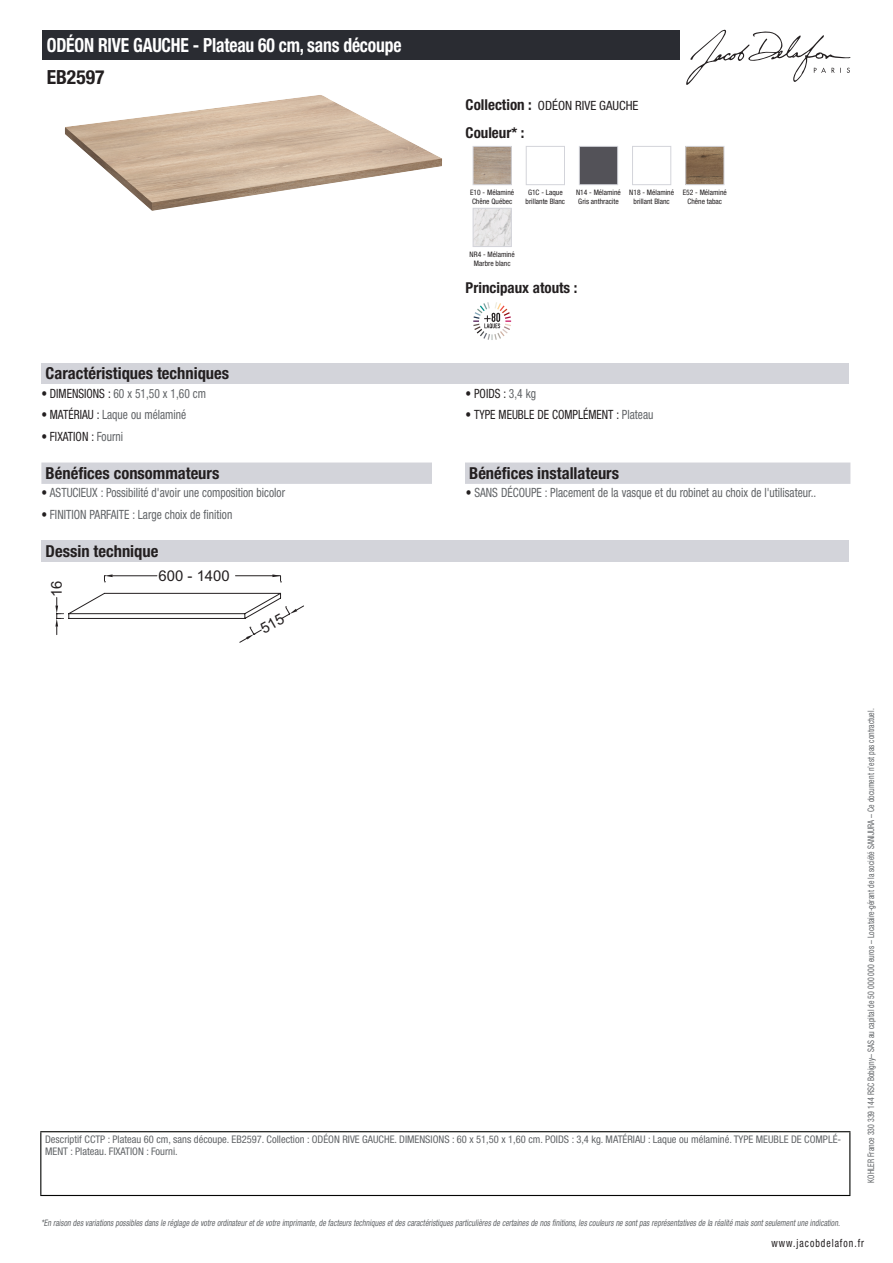
<style>
.page{position:relative;width:893px;height:1263px;background:#fff}
.page>*{position:absolute;margin:0;border:0;box-sizing:border-box;transform-origin:0 0}
.t1{font:700 condensed 19.5px "Helvetica Neue LT Std";letter-spacing:-.01em;color:#fff;scale:.9 1}
.t2{font:700 condensed 19.5px "Helvetica Neue LT Std";color:#231f20}
.t3{font:700 condensed 16.5px "Helvetica Neue LT Std";color:#231f20}
.t4{font:700 condensed 15px "Helvetica Neue LT Std";color:#231f20}
.t5{font:14.85px "Arial";color:#231f20}
.t6{font:condensed 12.75px "Helvetica Neue LT Std";color:#626568;scale:.9 1}
.t7{font:condensed 12.75px "Helvetica Neue LT Std";color:#231f20;scale:.9 1}
.t8{font:condensed 12.75px "Helvetica Neue LT Std";color:#231f20}
.t9{font:condensed 11.25px "Helvetica Neue LT Std";letter-spacing:.1em;color:#231f20;scale:.87 1}
.t10{font:condensed 10.5px/12px "Helvetica Neue LT Std";color:#626568}
.t11{font:italic condensed 9px "Helvetica Neue LT Std";color:#626568;scale:.87 1}
.t12{font:condensed 9px "Helvetica Neue LT Std";color:#626568;scale:.87 1}
.t13{font:condensed 7.5px/9px "Helvetica Neue LT Std";color:#231f20;text-align:center}
.s1{font-weight:700;font-size:15px}
.s2{color:#231f20}
.s3{color:#626568}
</style>
<div class="page">
<svg style="left:686px;top:30px;width:164px;height:55px"></svg>
<img style="left:65px;top:95px;width:377px;height:116px">
<img style="left:475px;top:148px;width:35px;height:35px">
<div style="left:473px;top:146px;width:39px;height:39px;border:1px solid #d3d4da"></div>
<div style="left:526px;top:146px;width:39px;height:39px;border:1px solid #d3d4da"></div>
<img style="left:581px;top:148px;width:35px;height:35px">
<div style="left:579px;top:146px;width:39px;height:39px;border:1px solid #d3d4da"></div>
<div style="left:632px;top:146px;width:39px;height:39px;border:1px solid #d3d4da"></div>
<img style="left:687px;top:148px;width:35px;height:35px">
<div style="left:685px;top:146px;width:39px;height:39px;border:1px solid #d3d4da"></div>
<img style="left:475px;top:210px;width:35px;height:35px">
<div style="left:473px;top:208px;width:39px;height:39px;border:1px solid #d3d4da"></div>
<svg style="left:473px;top:302px;width:38px;height:38px"></svg>
<div style="left:41px;top:363px;width:808px;height:21px;background:#d3d4da"></div>
<div style="left:41px;top:462px;width:809px;height:22px;background:#d3d4da"></div>
<div style="left:432px;top:462px;width:33px;height:22px;background:#fff"></div>
<div style="left:41px;top:540px;width:808px;height:22px;background:#d3d4da"></div>
<hr style="left:235px;top:575px;width:45px;height:1px;background:#231f20">
<hr style="left:113px;top:575px;width:44px;height:1px;background:#231f20">
<svg style="left:272px;top:574px;width:10px;height:9px"></svg>
<svg style="left:104px;top:574px;width:9px;height:8px"></svg>
<div style="left:43px;top:30px;width:637px;height:30px;background:#2a2c32"></div>
<hr style="left:40px;top:1131px;width:810px;height:1px;background:#040503">
<hr style="left:40px;top:1132px;width:1px;height:63px;background:#040503">
<hr style="left:849px;top:1132px;width:1px;height:63px;background:#040503">
<hr style="left:40px;top:1195px;width:810px;height:1px;background:#040503">
<svg style="left:55px;top:592px;width:249px;height:51px"></svg>
<h1 class="t1" style="left:47px;top:33px;width:396px">ODÉON RIVE GAUCHE - Plateau 60 cm, sans découpe</h1>
<h1 class="t2" style="left:47px;top:65px;width:59px">EB2597</h1>
<h3 class="t8" style="left:466px;top:98px;width:174px"><span class="s1">Collection :</span> ODÉON RIVE GAUCHE</h3>
<h3 class="t4" style="left:466px;top:123px;width:60px">Couleur* :</h3>
<p class="t13" style="left:470px;top:187px;width:46px;text-align:left">E10 - Mélaminé<br>Chêne Québec</p>
<p class="t13" style="left:526px;top:187px;width:41px">G1C - Laque brillante Blanc</p>
<p class="t13" style="left:576px;top:187px;width:46px;text-align:left">N14 - Mélaminé<br>Gris anthracite</p>
<p class="t13" style="left:629px;top:187px;width:46px">N18 - Mélaminé brillant Blanc</p>
<p class="t13" style="left:683px;top:187px;width:46px">E52 - Mélaminé<br>Chêne tabac</p>
<p class="t13" style="left:470px;top:249px;width:47px">NR4 - Mélaminé<br>Marbre blanc</p>
<h3 class="t4" style="left:466px;top:279px;width:113px">Principaux atouts :</h3>
<h2 class="t3" style="left:46px;top:364px;width:185px">Caractéristiques techniques</h2>
<h3 class="t6" style="left:41px;top:386px;width:184px"><span class="s2">• DIMENSIONS :</span> 60 x 51,50 x 1,60 cm</h3>
<h3 class="t7" style="left:466px;top:386px;width:80px">• POIDS : <span class="s3">3,4 kg</span></h3>
<h3 class="t6" style="left:41px;top:407px;width:163px"><span class="s2">• MATÉRIAU :</span> Laque ou mélaminé</h3>
<h3 class="t7" style="left:466px;top:407px;width:210px">• TYPE MEUBLE DE COMPLÉMENT : <span class="s3">Plateau</span></h3>
<h3 class="t7" style="left:41px;top:429px;width:92px">• FIXATION : <span class="s3">Fourni</span></h3>
<h2 class="t3" style="left:46px;top:463px;width:175px">Bénéfices consommateurs</h2>
<h2 class="t3" style="left:469px;top:463px;width:151px">Bénéfices installateurs</h2>
<h3 class="t6" style="left:41px;top:485px;width:272px"><span class="s2">•</span> ASTUCIEUX : Possibilité d'avoir une composition bicolor</h3>
<h3 class="t6" style="left:466px;top:485px;width:391px"><span class="s2">•</span> SANS DÉCOUPE : Placement de la vasque et du robinet au choix de l'utilisateur..</h3>
<h3 class="t6" style="left:41px;top:507px;width:214px"><span class="s2">•</span> FINITION PARFAITE : Large choix de finition</h3>
<h2 class="t3" style="left:46px;top:541px;width:114px">Dessin technique</h2>
<h3 class="t5" style="left:159px;top:565px;width:73px">600 - 1400</h3>
<h3 class="t5" style="left:46px;top:597px;width:18px;rotate:-90deg">16</h3>
<p class="t10" style="left:45px;top:1134px;width:798px">Descriptif CCTP : Plateau 60 cm, sans découpe. EB2597. Collection : ODÉON RIVE GAUCHE. DIMENSIONS : 60 x 51,50 x 1,60 cm. POIDS : 3,4 kg. MATÉRIAU : Laque ou mélaminé. TYPE MEUBLE DE COMPLÉ-<br>MENT : Plateau. FIXATION : Fourni.</p>
<p class="t12" style="left:866px;top:1183px;width:547px;rotate:-90deg">KOHLER France 330 339 144 RSC Bobigny– SAS au capital de 50 000 000 euros – Locataire-gérant de la société SANIJURA – Ce document n’est pas contractuel.</p>
<p class="t11" style="left:41px;top:1217px;width:922px">*En raison desvariationspossiblesdansle réglage de votre ordinateuretde votre imprimante,de facteurstechniquesetdescaractéristiquesparticulièresde certainesde nosfinitions,lescouleursne sontpasreprésentativesde la réalité maissontseulementune indication.</p>
<p class="t9" style="left:772px;top:1237px;width:108px">www.jacobdelafon.fr</p>
</div>
